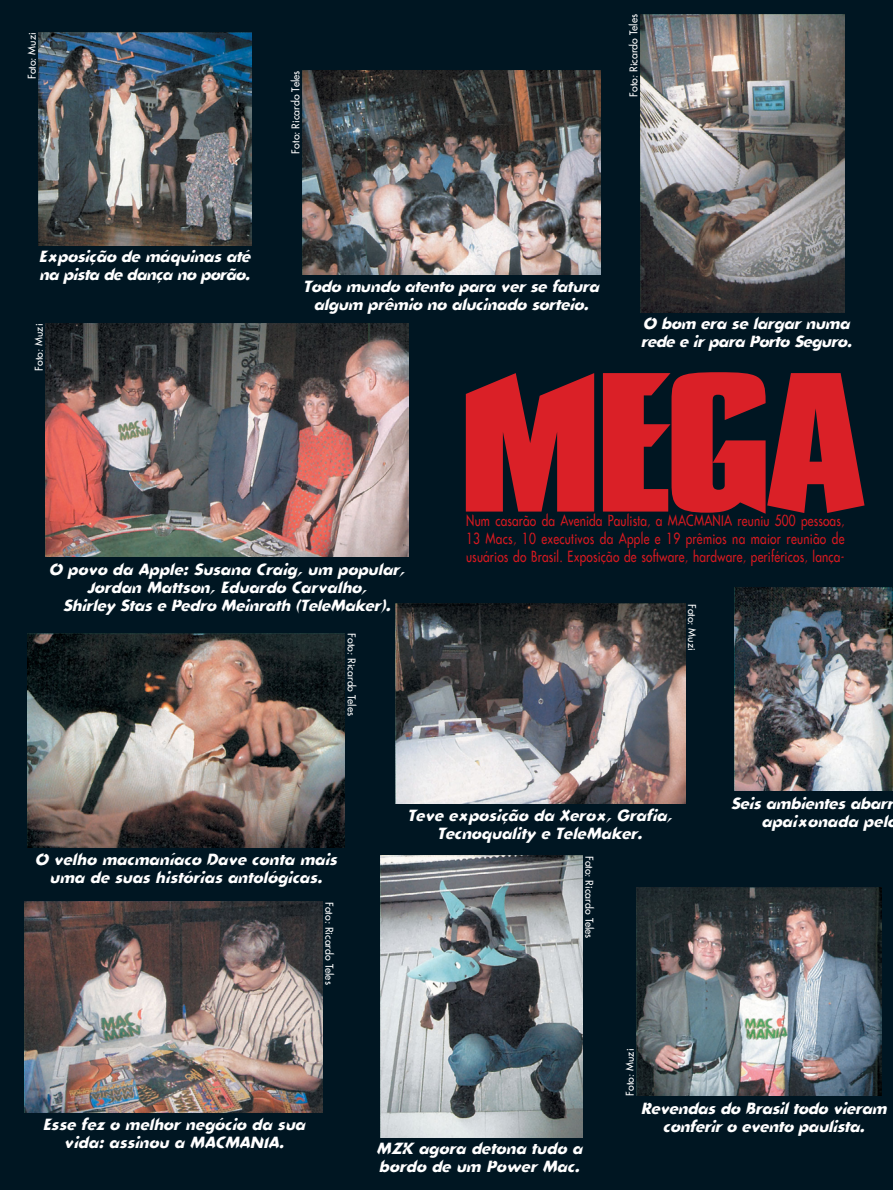
<style>
.page{position:relative;width:893px;height:1190px;background:#fff}
.page>*{position:absolute;margin:0;border:0;box-sizing:border-box;transform-origin:0 0}
.t1{font:700 180px "Compacta Vitima";color:#da2027;scale:1.4 1}
.t2{font:italic 700 15px/18px "Futura Vitima";letter-spacing:-.015em;color:#fff;text-align:center}
.t3{font:15px/18px "Futura Vitima";letter-spacing:.01em;color:#d71920;text-align:justify;scale:.79 1}
.t4{font:10.5px "Futura Vitima";color:#fff}
</style>
<div class="page">
<div style="left:0;top:0;width:892px;height:1190px;background:#001622"></div>
<img style="left:25px;top:902px;width:297px;height:210px">
<img style="left:302px;top:71px;width:298px;height:203px">
<img style="left:46px;top:324px;width:362px;height:232px">
<img style="left:27px;top:633px;width:318px;height:214px">
<img style="left:734px;top:587px;width:158px;height:204px">
<img style="left:381px;top:855px;width:202px;height:282px">
<img style="left:395px;top:604px;width:290px;height:199px">
<img style="left:39px;top:33px;width:212px;height:212px">
<img style="left:636px;top:887px;width:245px;height:208px">
<img style="left:640px;top:14px;width:204px;height:298px">
<p class="t4" style="left:26px;top:79px;width:49px;rotate:-90deg">Foto: Muzi</p>
<p class="t4" style="left:290px;top:154px;width:84px;rotate:-90deg">Foto: Ricardo Teles</p>
<p class="t4" style="left:628px;top:97px;width:84px;rotate:-90deg">Foto: Ricardo Teles</p>
<p class="t2" style="left:39px;top:248px;width:216px;text-align:left">Exposição de máquinas até na pista de dança no porão.</p>
<p class="t4" style="left:33px;top:371px;width:49px;rotate:-90deg">Foto: Muzi</p>
<p class="t2" style="left:303px;top:278px;width:301px">Todo mundo atento para ver se fatura algum prêmio no alucinado sorteio.</p>
<p class="t2" style="left:640px;top:315px;width:216px;text-align:left">O bom era se largar numa rede e ir para Porto Seguro.</p>
<p class="t2" style="left:49px;top:561px;width:360px">O povo da Apple: Susana Craig, um popular,<br>Jordan Mattson, Eduardo Carvalho,<br>Shirley Stas e Pedro Meinrath (TeleMaker).</p>
<p class="t4" style="left:357px;top:633px;width:84px;rotate:90deg">Foto: Ricardo Teles</p>
<h1 class="t1" style="left:457px;top:365px;width:296px">MEGA</h1>
<p class="t3" style="left:466px;top:512px;width:480px">Num casarão da Avenida Paulista, a MACMANIA reuniu 500 pessoas, 13 Macs, 10 executivos da Apple e 19 prêmios na maior reunião de usuários do Brasil. Exposição de software, hardware, periféricos, lança-</p>
<p class="t4" style="left:697px;top:603px;width:49px;rotate:90deg">Foto: Muzi</p>
<p class="t2" style="left:35px;top:851px;width:307px">O velho macmaníaco Dave conta mais uma de suas histórias antológicas.</p>
<p class="t4" style="left:335px;top:901px;width:84px;rotate:90deg">Foto: Ricardo Teles</p>
<p class="t2" style="left:43px;top:1116px;width:267px">Esse fez o melhor negócio da sua vida: assinou a MACMANIA.</p>
<p class="t2" style="left:407px;top:807px;width:269px">Teve exposição da Xerox, Grafia,<br>Tecnoquality e TeleMaker.</p>
<p class="t2" style="left:730px;top:795px;width:171px;text-align:right">Seis ambientes abarr apaixonada pelo</p>
<p class="t4" style="left:594px;top:855px;width:84px;rotate:90deg">Foto: Ricardo Teles</p>
<p class="t2" style="left:376px;top:1140px;width:211px;text-align:left">MZK agora detona tudo a bordo de um Power Mac.</p>
<p class="t4" style="left:624px;top:1095px;width:49px;rotate:-90deg">Foto: Muzi</p>
<p class="t2" style="left:640px;top:1100px;width:251px">Revendas do Brasil todo vieram conferir o evento paulista.</p>
</div>
